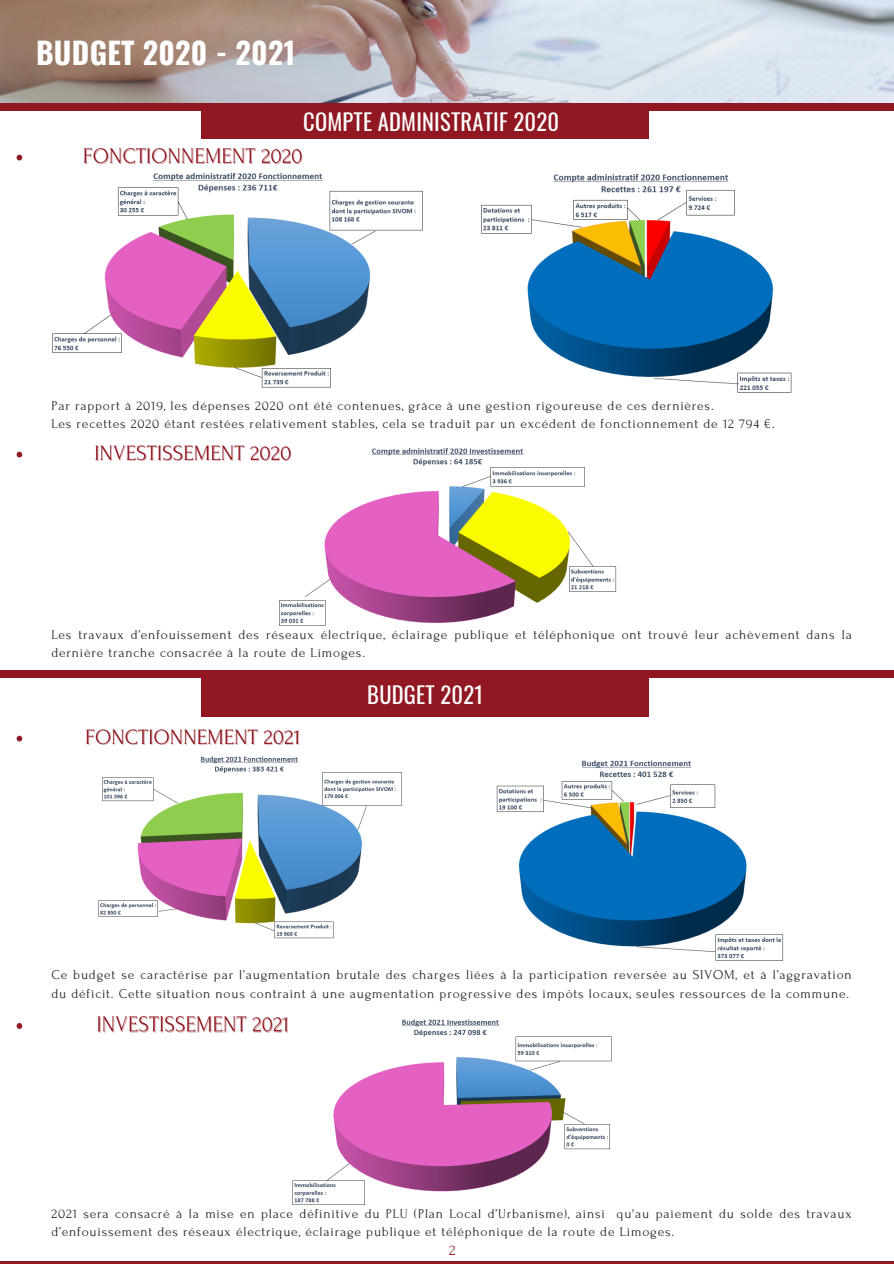
<style>
.page{position:relative;width:894px;height:1264px;background:#fff}
.page>*{position:absolute;margin:0;border:0;box-sizing:border-box;transform-origin:0 0}
.t1{font:700 30px "Oswald";letter-spacing:.01em;color:#fff}
.t2{font:22.5px "Oswald";letter-spacing:.01em;color:#fff}
.t3{font:15px "Forum";color:#911822}
.t4{font:13.5px/18px "Forum";letter-spacing:.06em;color:#222}
</style>
<div class="page">
<div style="left:201px;top:103px;width:448px;height:36px;background:#911822"></div>
<img style="left:0;top:0;width:893px;height:103px">
<div style="left:201px;top:672px;width:448px;height:44px;background:#911822"></div>
<div style="left:0;top:103px;width:893px;height:8px;background:#911822"></div>
<div style="left:0;top:669px;width:893px;height:8px;background:#911822"></div>
<hr style="left:0;top:1260px;width:893px;height:3px;background:#911822">
<img style="left:52px;top:173px;width:371px;height:215px">
<img style="left:98px;top:756px;width:304px;height:183px">
<img style="left:481px;top:174px;width:311px;height:219px">
<img style="left:496px;top:760px;width:288px;height:201px">
<img style="left:279px;top:448px;width:337px;height:178px">
<img style="left:292px;top:1019px;width:320px;height:186px">
<img style="left:16px;top:148px;width:287px;height:17px">
<img style="left:16px;top:1016px;width:273px;height:17px">
<img style="left:16px;top:729px;width:284px;height:16px">
<img style="left:16px;top:445px;width:276px;height:22px">
<p class="t1" style="left:36px;top:29px;width:261px">BUDGET 2020 - 2021</p>
<p class="t2" style="left:303px;top:104px;width:257px">COMPTE ADMINISTRATIF 2020</p>
<p class="t4" style="left:51px;top:396px;width:663px">Par rapport à 2019, les dépenses 2020 ont été contenues, grâce à une gestion rigoureuse de ces dernières.</p>
<p class="t4" style="left:51px;top:414px;width:724px">Les recettes 2020 étant restées relativement stables, cela se traduit par un excédent de fonctionnement de 12 794 €.</p>
<p class="t4" style="left:51px;top:626px;width:801px">Les travaux d’enfouissement des réseaux électrique, éclairage publique et téléphonique ont trouvé leur achèvement dans la dernière tranche consacrée à la route de Limoges.</p>
<p class="t2" style="left:367px;top:677px;width:117px">BUDGET 2021</p>
<p class="t4" style="left:51px;top:966px;width:801px">Ce budget se caractérise par l’augmentation brutale des charges liées à la participation reversée au SIVOM, et à l’aggravation du déficit. Cette situation nous contraint à une augmentation progressive des impôts locaux, seules ressources de la commune.</p>
<p class="t4" style="left:51px;top:1204px;width:801px">2021 sera consacré à la mise en place définitive du PLU (Plan Local d’Urbanisme), ainsi qu'au paiement du solde des travaux d’enfouissement des réseaux électrique, éclairage publique et téléphonique de la route de Limoges.</p>
<p class="t3" style="left:449px;top:1242px;width:8px">2</p>
</div>
